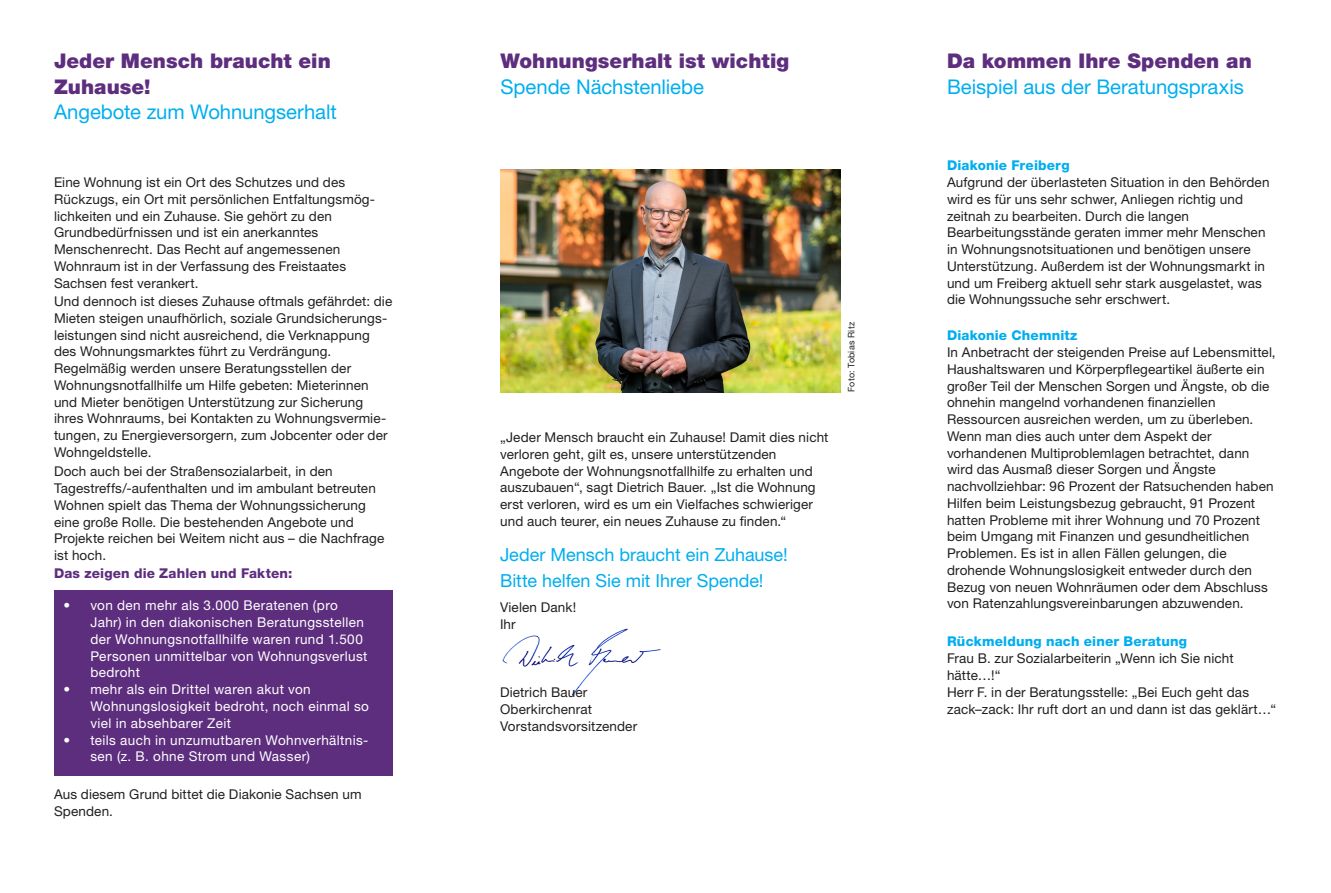
<style>
.page{position:relative;width:1331px;height:893px;background:#fff}
.page>*{position:absolute;margin:0;border:0;box-sizing:border-box;transform-origin:0 0}
._21_Lead_Subheadline_Zitat_13_5pt_6mm_Bol{font:900 20.25px/25.5px "Helvetica Neue LT Std";color:#5e2e7e}
._21_Lead_Subheadline_Zitat_13_5pt_6mm_Bol-2{font:20.25px/25.5px "Helvetica Neue LT Std";letter-spacing:-.005em;color:#00aeef}
._21_Lead_Subheadline_Zitat_13_5pt_6mm_Bol-3{font:18px/25.5px "Helvetica Neue LT Std";letter-spacing:-.005em;color:#00aeef}
._21_Lead_Subheadline_Zitat_13_5pt_6mm_Bol-4{font:13.5px/16.8px "Helvetica Neue LT Std";letter-spacing:.01em;color:#231f20}
.t1{font:13.5px/16.8px "Helvetica Neue LT Std";letter-spacing:.03em;color:#fff}
._21_Lead_Subheadline_Zitat_13_5pt_6mm_Bol-5{font:800 13.5px "Helvetica Neue LT Std";letter-spacing:.015em;color:#00aeef}
._21_Lead_Subheadline_Zitat_13_5pt_6mm_Bol-6{font:800 13.5px "Helvetica Neue LT Std";letter-spacing:.015em;color:#5e2e7e}
.Copy_8_5_auf_11_16{font:9px "Helvetica Neue LT Std";letter-spacing:.02em;color:#231f20}
.s1{font-weight:400;color:#00aeef}
.s2{font-weight:900;color:#5e2e7e}
</style>
<div class="page">
<img style="left:502px;top:628px;width:159px;height:68px">
<img style="left:500px;top:170px;width:341px;height:222px">
<div style="left:54px;top:590px;width:338px;height:185px;background:#5e2e7e"></div>
<p class="_21_Lead_Subheadline_Zitat_13_5pt_6mm_Bol" style="left:54px;top:48px;width:284px">Jeder Mensch braucht ein<br>Zuhause!<br><span class="s1">Angebote zum Wohnungserhalt</span></p>
<p class="_21_Lead_Subheadline_Zitat_13_5pt_6mm_Bol-4" style="left:54px;top:174px;width:323px">Eine Wohnung ist ein Ort des Schutzes und des Rückzugs, ein Ort mit persönlichen Entfaltungsmög&shy;lichkeiten und ein Zuhause. Sie gehört zu den Grundbedürfnissen und ist ein anerkanntes Menschenrecht. Das Recht auf angemessenen Wohnraum ist in der Verfassung des Freistaates Sachsen fest verankert.</p>
<p class="_21_Lead_Subheadline_Zitat_13_5pt_6mm_Bol-4" style="left:54px;top:293px;width:340px">Und dennoch ist dieses Zuhause oftmals gefährdet: die Mieten steigen unaufhörlich, soziale Grundsicherungs&shy;leistungen sind nicht ausreichend, die Verknappung des Wohnungsmarktes führt zu Verdrängung.<br>Regelmäßig werden unsere Beratungsstellen der Wohnungsnotfallhilfe um Hilfe gebeten: Mieterinnen und Mieter benötigen Unterstützung zur Sicherung ihres Wohnraums, bei Kontakten zu Wohnungsvermie&shy;tungen, zu Energieversorgern, zum Jobcenter oder der Wohngeldstelle.</p>
<p class="_21_Lead_Subheadline_Zitat_13_5pt_6mm_Bol-4" style="left:54px;top:463px;width:332px">Doch auch bei der Straßensozialarbeit, in den Tagestreffs/-aufenthalten und im ambulant betreuten Wohnen spielt das Thema der Wohnungssicherung eine große Rolle. Die bestehenden Angebote und Projekte reichen bei Weitem nicht aus – die Nachfrage ist hoch.</p>
<p class="_21_Lead_Subheadline_Zitat_13_5pt_6mm_Bol-6" style="left:54px;top:565px;width:240px">Das zeigen die Zahlen und Fakten:</p>
<p class="t1" style="left:90px;top:597px;width:279px;text-indent:-27px">• von den mehr als 3.000 Beratenen (pro Jahr) in den diakonischen Beratungsstellen der Wohnungsnotfallhilfe waren rund 1.500<br>Personen unmittelbar von Wohnungsverlust bedroht</p>
<p class="t1" style="left:90px;top:681px;width:280px;text-indent:-27px">• mehr als ein Drittel waren akut von<br>Wohnungslosigkeit bedroht, noch einmal so viel in absehbarer Zeit</p>
<p class="t1" style="left:90px;top:731px;width:280px;text-indent:-27px">• teils auch in unzumutbaren Wohnverhältnis&shy;sen (z. B. ohne Strom und Wasser)</p>
<p class="_21_Lead_Subheadline_Zitat_13_5pt_6mm_Bol-4" style="left:54px;top:786px;width:309px">Aus diesem Grund bittet die Diakonie Sachsen um<br>Spenden.</p>
<p class="_21_Lead_Subheadline_Zitat_13_5pt_6mm_Bol" style="left:500px;top:48px;width:290px">Wohnungserhalt ist wichtig<br><span class="s1">Spende Nächstenliebe</span></p>
<p class="_21_Lead_Subheadline_Zitat_13_5pt_6mm_Bol-4" style="left:500px;top:429px;width:330px">„Jeder Mensch braucht ein Zuhause! Damit dies nicht verloren geht, gilt es, unsere unterstützenden Angebote der Wohnungsnotfallhilfe zu erhalten und auszubauen“, sagt Dietrich Bauer. „Ist die Wohnung erst verloren, wird es um ein Vielfaches schwieriger und auch teurer, ein neues Zuhause zu finden.“</p>
<p class="_21_Lead_Subheadline_Zitat_13_5pt_6mm_Bol-3" style="left:500px;top:542px;width:289px">Jeder Mensch braucht ein Zuhause!<br>Bitte helfen Sie mit Ihrer Spende!</p>
<p class="_21_Lead_Subheadline_Zitat_13_5pt_6mm_Bol-4" style="left:500px;top:599px;width:78px">Vielen Dank!</p>
<p class="_21_Lead_Subheadline_Zitat_13_5pt_6mm_Bol-4" style="left:500px;top:616px;width:17px">Ihr</p>
<p class="Copy_8_5_auf_11_16" style="left:846px;top:392px;width:72px;rotate:-90deg">Foto: Tobias Ritz</p>
<p class="_21_Lead_Subheadline_Zitat_13_5pt_6mm_Bol-4" style="left:500px;top:684px;width:89px">Dietrich Bauer</p>
<p class="_21_Lead_Subheadline_Zitat_13_5pt_6mm_Bol-4" style="left:500px;top:701px;width:93px">Oberkirchenrat</p>
<p class="_21_Lead_Subheadline_Zitat_13_5pt_6mm_Bol-4" style="left:500px;top:718px;width:139px">Vorstandsvorsitzender</p>
<p class="_21_Lead_Subheadline_Zitat_13_5pt_6mm_Bol-2" style="left:947px;top:48px;width:306px"><span class="s2">Da kommen Ihre Spenden an<br></span>Beispiel aus der Beratungspraxis</p>
<p class="_21_Lead_Subheadline_Zitat_13_5pt_6mm_Bol-5" style="left:947px;top:157px;width:124px">Diakonie Freiberg</p>
<p class="_21_Lead_Subheadline_Zitat_13_5pt_6mm_Bol-4" style="left:947px;top:174px;width:324px">Aufgrund der überlasteten Situation in den Behörden wird es für uns sehr schwer, Anliegen richtig und zeitnah zu bearbeiten. Durch die langen Bearbeitungsstände geraten immer mehr Menschen in Wohnungsnotsituationen und benötigen unsere Unterstützung. Außerdem ist der Wohnungsmarkt in und um Freiberg aktuell sehr stark ausgelastet, was die Wohnungssuche sehr erschwert.</p>
<p class="_21_Lead_Subheadline_Zitat_13_5pt_6mm_Bol-5" style="left:947px;top:327px;width:132px">Diakonie Chemnitz</p>
<p class="_21_Lead_Subheadline_Zitat_13_5pt_6mm_Bol-4" style="left:947px;top:344px;width:330px">In Anbetracht der steigenden Preise auf Lebensmittel, Haushaltswaren und Körperpflegeartikel äußerte ein großer Teil der Menschen Sorgen und Ängste, ob die ohnehin mangelnd vorhandenen finanziellen Ressourcen ausreichen werden, um zu überleben.<br>Wenn man dies auch unter dem Aspekt der vorhandenen Multiproblemlagen betrachtet, dann wird das Ausmaß dieser Sorgen und Ängste nachvollziehbar: 96 Prozent der Ratsuchenden haben Hilfen beim Leistungsbezug gebraucht, 91 Prozent hatten Probleme mit ihrer Wohnung und 70 Prozent beim Umgang mit Finanzen und gesundheitlichen Problemen. Es ist in allen Fällen gelungen, die drohende Wohnungslosigkeit entweder durch den Bezug von neuen Wohnräumen oder dem Abschluss von Ratenzahlungsvereinbarungen abzuwenden.</p>
<p class="_21_Lead_Subheadline_Zitat_13_5pt_6mm_Bol-5" style="left:947px;top:633px;width:242px">Rückmeldung nach einer Beratung</p>
<p class="_21_Lead_Subheadline_Zitat_13_5pt_6mm_Bol-4" style="left:947px;top:650px;width:288px">Frau B. zur Sozialarbeiterin „Wenn ich Sie nicht hätte…!“</p>
<p class="_21_Lead_Subheadline_Zitat_13_5pt_6mm_Bol-4" style="left:947px;top:684px;width:331px">Herr F. in der Beratungsstelle: „Bei Euch geht das zack–zack: Ihr ruft dort an und dann ist das geklärt…“</p>
</div>
